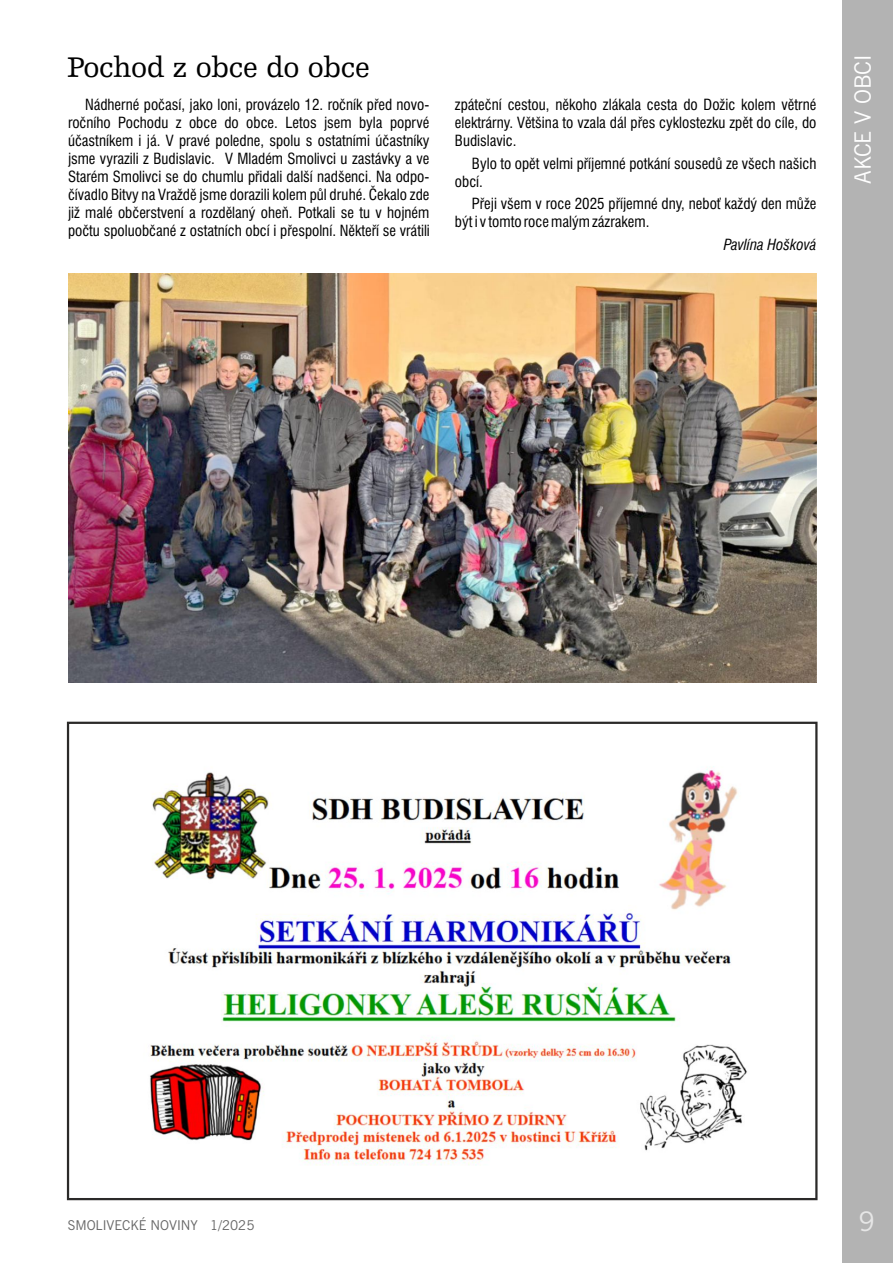
<style>
.page{position:relative;width:893px;height:1263px;background:#fff}
.page>*{position:absolute;margin:0;border:0;box-sizing:border-box;transform-origin:0 0}
.t1{font:30px "Humanist Slabserif 712 AT";letter-spacing:-.005em;color:#000}
.t2{font:27px "News Gothic AT";color:#e6e6e6}
.t3{font:22.5px "News Gothic AT";color:#fefefe}
.t4{font:condensed 15px/18px "Swiss 721 AT";color:#000;text-align:justify}
.t5{font:italic condensed 15px "Swiss 721 AT";color:#000}
.t6{font:13.5px "News Gothic AT";color:#666}
</style>
<div class="page">
<div style="left:842px;top:0;width:51px;height:1263px;background:#b3b3b3"></div>
<div style="left:67px;top:722px;width:750px;height:478px;border:2px solid #2b2a29"></div>
<img style="left:150px;top:766px;width:597px;height:399px">
<img style="left:68px;top:273px;width:748px;height:410px">
<h1 class="t1" style="left:67px;top:55px;width:304px">Pochod z obce do obce</h1>
<p class="t4" style="left:68px;top:97px;width:363px;text-indent:17px">Nádherné počasí, jako loni, provázelo 12. ročník před novo&shy;ročního Pochodu z obce do obce. Letos jsem byla poprvé účastníkem i já. V pravé poledne, spolu s ostatními účastníky jsme vyrazili z Budislavic. V Mladém Smolivci u zastávky a ve Starém Smolivci se do chumlu přidali další nadšenci. Na odpo&shy;čívadlo Bitvy na Vraždě jsme dorazili kolem půl druhé. Čekalo zde již malé občerstvení a rozdělaný oheň. Potkali se tu v hojném počtu spoluobčané z ostatních obcí i přespolní. Někteří se vrátili</p>
<p class="t4" style="left:455px;top:97px;width:363px">zpáteční cestou, někoho zlákala cesta do Dožic kolem větrné elektrárny. Většina to vzala dál přes cyklostezku zpět do cíle, do Budislavic.</p>
<p class="t4" style="left:455px;top:156px;width:363px;text-indent:17px">Bylo to opět velmi příjemné potkání sousedů ze všech našich obcí.</p>
<p class="t4" style="left:455px;top:196px;width:363px;text-indent:17px">Přeji všem v roce 2025 příjemné dny, neboť každý den může být i v tomto roce malým zázrakem.</p>
<p class="t5" style="left:724px;top:239px;width:94px">Pavlína Hošková</p>
<h3 class="t3" style="left:855px;top:184px;width:131px;rotate:-90deg">AKCE V OBCI</h3>
<p class="t6" style="left:68px;top:1220px;width:188px">SMOLIVECKÉ NOVINY 1/2025</p>
<h2 class="t2" style="left:858px;top:1211px;width:18px">9</h2>
</div>
